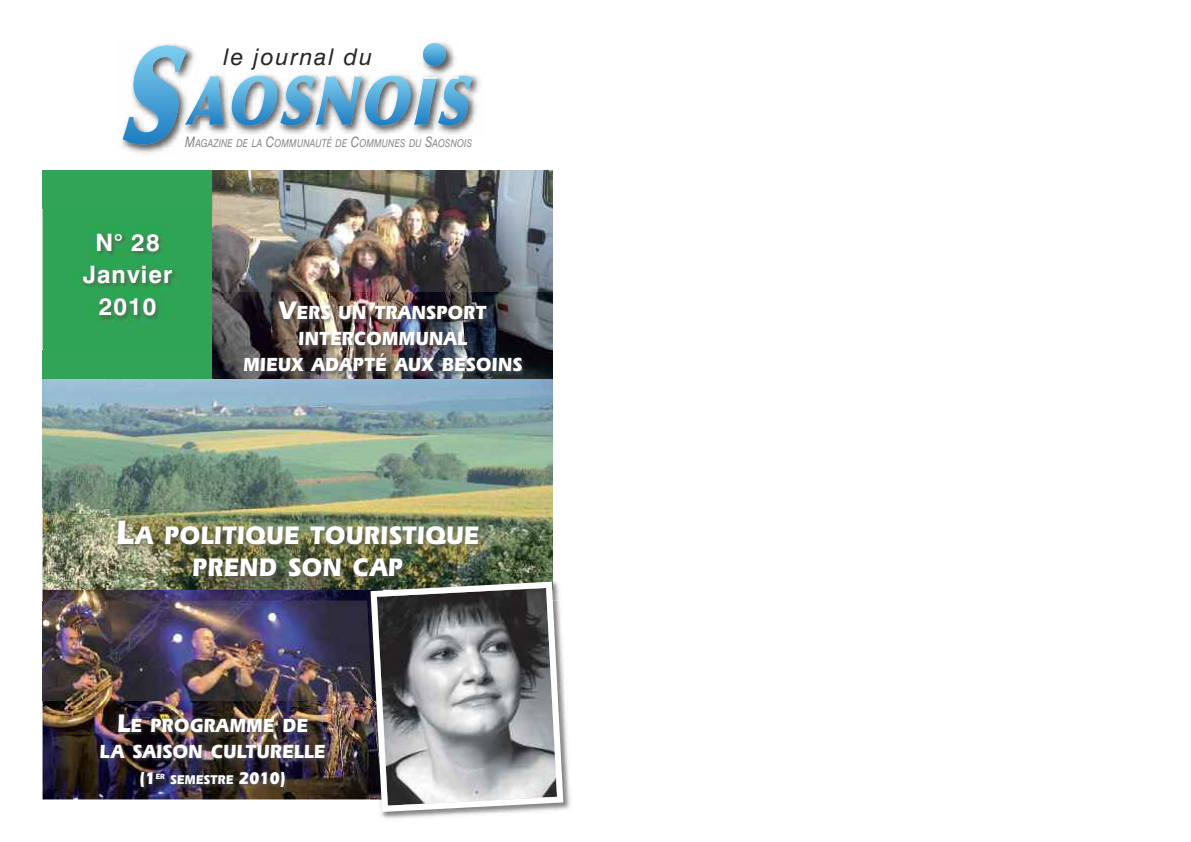
<style>
.page{position:relative;width:1191px;height:842px;background:#fff}
.page>*{position:absolute;margin:0;border:0;box-sizing:border-box;transform-origin:0 0}
.t1{font:700 26.4px/32px "Eras IT Cby BT";letter-spacing:.025em;color:#fff;text-align:center;scale:.91 1}
.t2{font:700 24px/32px "Swiss 721 BT";letter-spacing:.045em;color:#fff;text-align:center}
.t3{font:italic 23px "Swiss 721 BT";letter-spacing:.08em;color:#272627}
.t4{font:700 19.8px/26px "Eras IT Cby BT";letter-spacing:.025em;color:#fff;text-align:center;scale:.91 1}
.t5{font:700 17.6px "Eras IT Cby BT";color:#fff;scale:.91 1}
.t6{font:700 13.2px "Eras IT Cby BT";letter-spacing:.025em;color:#fff;scale:.91 1}
.t7{font:italic 10.8px "Swiss 721 BT";letter-spacing:.015em;color:#888;scale:.83 1}
.s1{font-size:14.4px}
.s2{font-size:26.4px}
.s3{font-size:35.2px}
.s4{font-size:17.6px}
</style>
<div class="page">
<img style="left:43px;top:600px;width:323px;height:101px">
<div style="left:43px;top:170px;width:170px;height:210px;background:#32a457"></div>
<img style="left:213px;top:170px;width:340px;height:123px">
<img style="left:43px;top:380px;width:510px;height:128px">
<img style="left:121px;top:43px;width:62px;height:111px">
<img style="left:362px;top:74px;width:118px;height:61px">
<svg style="left:123px;top:46px;width:239px;height:98px"></svg>
<img style="left:418px;top:42px;width:40px;height:37px">
<svg style="left:452px;top:76px;width:6px;height:2px"></svg>
<svg style="left:424px;top:77px;width:13px;height:1px"></svg>
<svg style="left:423px;top:43px;width:23px;height:23px"></svg>
<img style="left:42px;top:209px;width:171px;height:140px">
<img style="left:213px;top:209px;width:7px;height:84px">
<img style="left:42px;top:701px;width:325px;height:99px">
<img style="left:42px;top:508px;width:1px;height:92px">
<img style="left:43px;top:590px;width:323px;height:10px">
<img style="left:43px;top:508px;width:510px;height:82px">
<img style="left:209px;top:293px;width:344px;height:97px">
<img style="left:381px;top:725px;width:189px;height:94px">
<img style="left:366px;top:590px;width:1px;height:111px">
<img style="left:383px;top:577px;width:170px;height:1px">
<svg style="left:367px;top:578px;width:199px;height:237px;background:#929395"></svg>
<p class="t3" style="left:223px;top:48px;width:150px">le journal du</p>
<p class="t7" style="left:185px;top:139px;width:347px"><span class="s1">M</span>AGAZINE DE LA <span class="s1">C</span>OMMUNAUTÉ DE <span class="s1">C</span>OMMUNES DU <span class="s1">S</span>AOSNOIS</p>
<p class="t2" style="left:83px;top:229px;width:91px">N° 28<br>Janvier<br>2010</p>
<p class="t4" style="left:243px;top:302px;width:308px"><span class="s2">V</span>ERS UN TRANSPORT<br>INTERCOMMUNAL<br>MIEUX ADAPTÉ AUX BESOINS</p>
<h1 class="t1" style="left:116px;top:522px;width:400px"><span class="s3">L</span>A POLITIQUE TOURISTIQUE<br>PREND SON CAP</h1>
<p class="t4" style="left:100px;top:714px;width:249px"><span class="s2">L</span>E PROGRAMME DE<br>LA SAISON CULTURELLE</p>
<p class="t5" style="left:139px;top:772px;width:19px">(1</p>
<p class="t6" style="left:156px;top:775px;width:145px"><sup>ER</sup> SEMESTRE <span class="s4">2010)</span></p>
</div>
